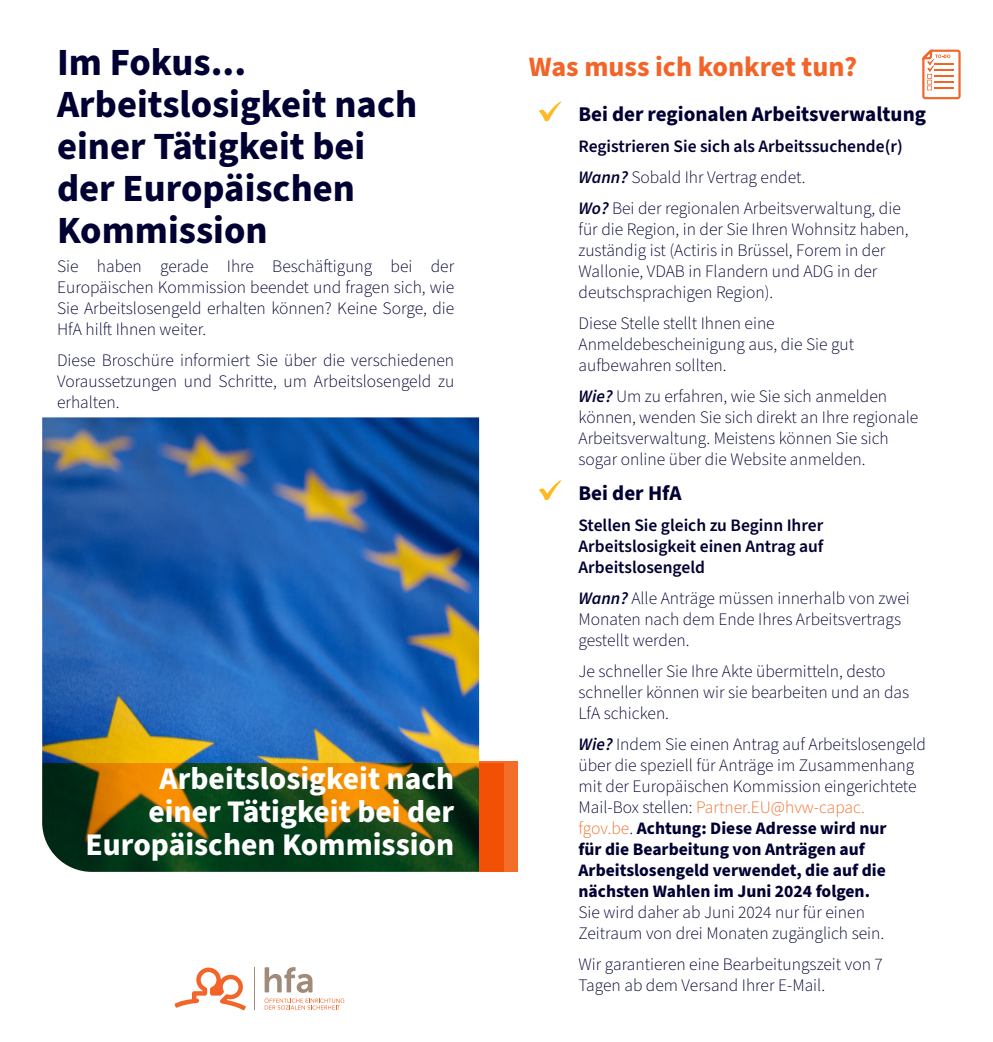
<style>
.page{position:relative;width:993px;height:1042px;background:#fff}
.page>*{position:absolute;margin:0;border:0;box-sizing:border-box;transform-origin:0 0}
.Hoofdtitel-lijn1{font:700 38.5px/42px "Source Sans Pro";color:#003}
.Hoofdtitel-lijn2{font:700 31.5px/33.2px "Source Sans Pro";color:#fff;text-align:right}
.subtitle-1{font:700 28px "Source Sans Pro";color:#f26428}
.Bodycopy-blauw_met_inspringing{font:700 21px "Source Sans Pro";color:#003}
.Bodycopy-blauw_met_inspringing-2{font:300 17.5px/21px "Source Sans Pro";color:#003}
.bodycopy-blauw{font:300 17.5px/21px "Source Sans Pro";color:#003;text-align:justify}
.Bodycopy-blauw_met_inspringing-3{font:600 17.5px/21px "Source Sans Pro";color:#003;text-align:justify}
.s1{font-weight:600;font-style:italic}
.s2{color:#f36e28}
.s3{font-weight:700}
</style>
<div class="page">
<img style="left:42px;top:417px;width:437px;height:346px">
<div style="left:479px;top:761px;width:39px;height:111px;background:#f36e28"></div>
<svg style="left:42px;top:763px;width:462px;height:109px;background:#464f16"></svg>
<svg style="left:922px;top:50px;width:38px;height:49px"></svg>
<svg style="left:264px;top:967px;width:80px;height:42px"></svg>
<svg style="left:174px;top:967px;width:72px;height:43px"></svg>
<hr style="left:254px;top:967px;width:1px;height:42px;background:#a08a79">
<svg style="left:539px;top:102px;width:22px;height:19px"></svg>
<svg style="left:539px;top:480px;width:22px;height:20px"></svg>
<p class="Hoofdtitel-lijn1" style="left:57px;top:42px;width:361px">Im Fokus...<br>Arbeitslosigkeit nach einer Tätigkeit bei der Europäischen<br>Kommission</p>
<p class="bodycopy-blauw" style="left:57px;top:257px;width:398px">Sie haben gerade Ihre Beschäftigung bei der Europäischen Kommission beendet und fragen sich, wie Sie Arbeitslosengeld erhalten können? Keine Sorge, die HfA hilft Ihnen weiter.</p>
<p class="bodycopy-blauw" style="left:57px;top:351px;width:398px">Diese Broschüre informiert Sie über die verschiedenen Voraussetzungen und Schritte, um Arbeitslosengeld zu erhalten.</p>
<p class="Hoofdtitel-lijn2" style="left:85px;top:762px;width:370px">Arbeitslosigkeit nach einer Tätigkeit bei der<br>Europäischen Kommission</p>
<p class="subtitle-1" style="left:528px;top:48px;width:330px">Was muss ich konkret tun?</p>
<p class="Bodycopy-blauw_met_inspringing" style="left:578px;top:100px;width:349px">Bei der regionalen Arbeitsverwaltung</p>
<p class="Bodycopy-blauw_met_inspringing-3" style="left:578px;top:137px;width:325px">Registrieren Sie sich als Arbeitssuchende(r)</p>
<p class="Bodycopy-blauw_met_inspringing-2" style="left:578px;top:167px;width:228px"><span class="s1">Wann?</span> Sobald Ihr Vertrag endet.</p>
<p class="Bodycopy-blauw_met_inspringing-2" style="left:578px;top:198px;width:331px"><span class="s1">Wo?</span> Bei der regionalen Arbeitsverwaltung, die für die Region, in der Sie Ihren Wohnsitz haben, zuständig ist (Actiris in Brüssel, Forem in der Wallonie, VDAB in Flandern und ADG in der deutschsprachigen Region).</p>
<p class="Bodycopy-blauw_met_inspringing-2" style="left:578px;top:313px;width:277px">Diese Stelle stellt Ihnen eine<br>Anmeldebescheinigung aus, die Sie gut aufbewahren sollten.</p>
<p class="Bodycopy-blauw_met_inspringing-2" style="left:578px;top:386px;width:341px"><span class="s1">Wie?</span> Um zu erfahren, wie Sie sich anmelden können, wenden Sie sich direkt an Ihre regionale Arbeitsverwaltung. Meistens können Sie sich sogar online über die Website anmelden.</p>
<p class="Bodycopy-blauw_met_inspringing" style="left:578px;top:479px;width:105px">Bei der HfA</p>
<p class="Bodycopy-blauw_met_inspringing-3" style="left:578px;top:515px;width:246px">Stellen Sie gleich zu Beginn Ihrer Arbeitslosigkeit einen Antrag auf Arbeitslosengeld</p>
<p class="Bodycopy-blauw_met_inspringing-2" style="left:578px;top:588px;width:333px"><span class="s1">Wann?</span> Alle Anträge müssen innerhalb von zwei<br>Monaten nach dem Ende Ihres Arbeitsvertrags gestellt werden.</p>
<p class="Bodycopy-blauw_met_inspringing-2" style="left:578px;top:661px;width:332px">Je schneller Sie Ihre Akte übermitteln, desto schneller können wir sie bearbeiten und an das<br>LfA schicken.</p>
<p class="Bodycopy-blauw_met_inspringing-2" style="left:578px;top:734px;width:349px"><span class="s1">Wie?</span> Indem Sie einen Antrag auf Arbeitslosengeld über die speziell für Anträge im Zusammenhang mit der Europäischen Kommission eingerichtete Mail-Box stellen: <span class="s2">Partner.EU@hvw-capac.<br>fgov.be</span>. <span class="s3">Achtung: Diese Adresse wird nur<br>für die Bearbeitung von Anträgen auf Arbeitslosengeld verwendet, die auf die nächsten Wahlen im Juni 2024 folgen.<br></span>Sie wird daher ab Juni 2024 nur für einen Zeitraum von drei Monaten zugänglich sein.</p>
<p class="Bodycopy-blauw_met_inspringing-2" style="left:578px;top:954px;width:306px">Wir garantieren eine Bearbeitungszeit von 7<br>Tagen ab dem Versand Ihrer E-Mail.</p>
</div>
